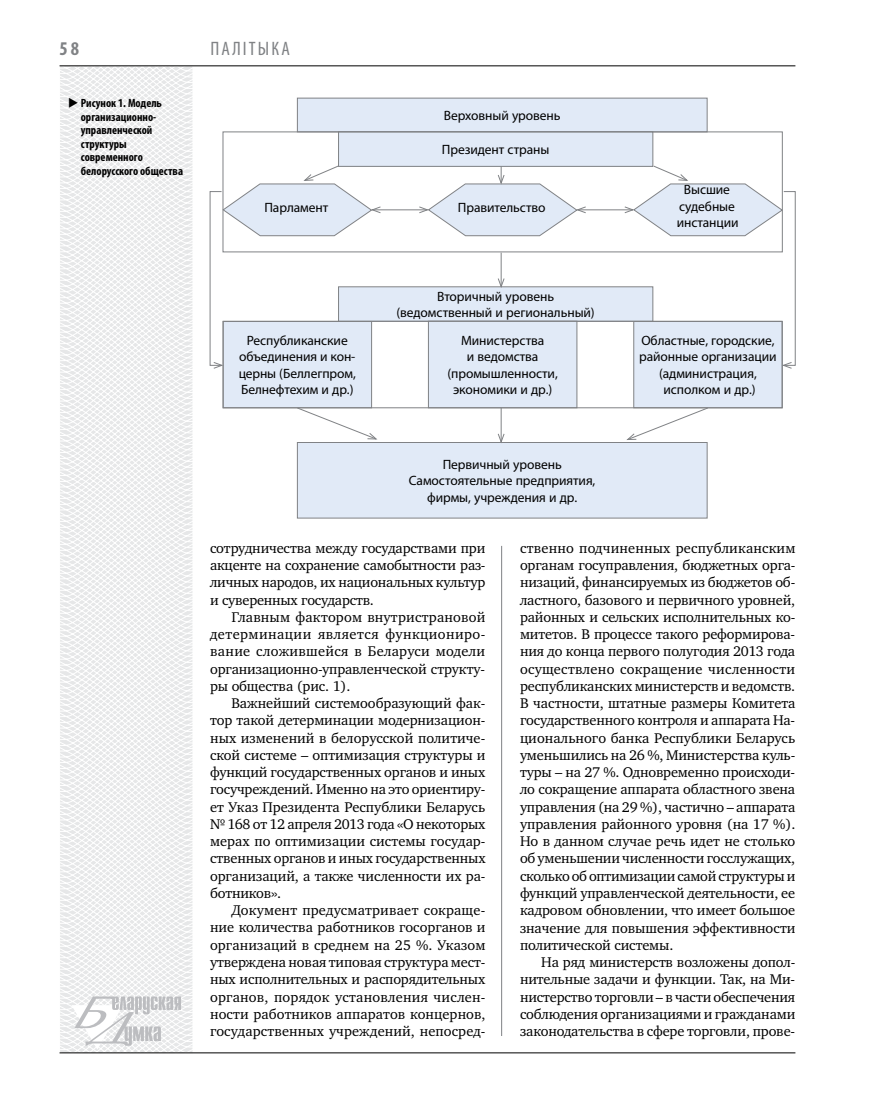
<style>
.page{position:relative;width:872px;height:1106px;background:#fff}
.page>*{position:absolute;margin:0;border:0;box-sizing:border-box;transform-origin:0 0}
.t1{font:condensed 19.5px "Myriad Pro";color:#808285}
.t2{font:700 condensed 19.5px "Myriad Pro";color:#808285}
.t3{font:14.4px/17.2px "Charter C";letter-spacing:-.01em;color:#000;text-align:justify}
.t4{font:13.5px/16.5px "Myriad Pro";letter-spacing:-.005em;color:#000;text-align:center}
.t5{font:700 condensed 12px/13.5px "Myriad Pro";color:#000}
</style>
<div class="page">
<svg style="left:59px;top:65px;width:192px;height:989px"></svg>
<hr style="left:60px;top:1052px;width:735px;height:1px;background:#000">
<svg style="left:71px;top:996px;width:110px;height:53px"></svg>
<hr style="left:60px;top:65px;width:735px;height:1px;background:#000">
<hr style="left:501px;top:546px;width:1px;height:490px;background:#808285">
<div style="left:297px;top:98px;width:410px;height:34px;background:#e1eaf7"></div>
<div style="left:297px;top:98px;width:410px;height:34px;border:1px solid #808285"></div>
<div style="left:338px;top:132px;width:315px;height:34px;background:#e1eaf7"></div>
<div style="left:338px;top:287px;width:315px;height:34px;background:#e1eaf7"></div>
<div style="left:338px;top:286px;width:315px;height:35px;border:1px solid #808285"></div>
<div style="left:223px;top:321px;width:148px;height:87px;background:#e1eaf7"></div>
<div style="left:428px;top:321px;width:149px;height:87px;background:#e1eaf7"></div>
<div style="left:428px;top:321px;width:149px;height:87px;border:1px solid #808285"></div>
<div style="left:634px;top:321px;width:148px;height:87px;background:#e1eaf7"></div>
<div style="left:297px;top:442px;width:410px;height:76px;background:#e1eaf7"></div>
<div style="left:297px;top:442px;width:410px;height:76px;border:1px solid #808285"></div>
<div style="left:223px;top:132px;width:559px;height:120px;border:1px solid #808285"></div>
<div style="left:223px;top:321px;width:559px;height:87px;border:1px solid #808285"></div>
<hr style="left:501px;top:253px;width:1px;height:34px;background:#808285">
<svg style="left:498px;top:278px;width:6px;height:10px"></svg>
<hr style="left:501px;top:408px;width:1px;height:34px;background:#808285">
<svg style="left:498px;top:433px;width:6px;height:10px"></svg>
<hr style="left:372px;top:209px;width:55px;height:1px;background:#808285">
<hr style="left:577px;top:209px;width:56px;height:1px;background:#808285">
<svg style="left:419px;top:166px;width:167px;height:70px"></svg>
<svg style="left:223px;top:166px;width:158px;height:70px"></svg>
<svg style="left:624px;top:166px;width:158px;height:70px"></svg>
<svg style="left:297px;top:407px;width:80px;height:32px"></svg>
<svg style="left:626px;top:407px;width:82px;height:33px"></svg>
<div style="left:210px;top:191px;width:12px;height:174px;border:1px solid #808285"></div>
<svg style="left:213px;top:362px;width:10px;height:7px"></svg>
<svg style="left:782px;top:362px;width:10px;height:7px"></svg>
<svg style="left:79px;top:107px;width:12px;height:1px"></svg>
<h1 class="t2" style="left:60px;top:37px;width:21px">58</h1>
<h1 class="t1" style="left:210px;top:37px;width:71px">па літыка</h1>
<p class="t5" style="left:81px;top:96px;width:104px;text-indent:-13px">◆ Рисунок 1. Модель организационно&shy;управленческой структуры современного белорусского общества</p>
<p class="t4" style="left:444px;top:107px;width:118px">Верховный уровень</p>
<p class="t4" style="left:442px;top:141px;width:109px">Президент страны</p>
<p class="t4" style="left:264px;top:199px;width:65px">Парламент</p>
<p class="t4" style="left:458px;top:199px;width:89px">Правительство</p>
<p class="t4" style="left:396px;top:288px;width:200px">Вторичный уровень (ведомственный и региональный)</p>
<p class="t4" style="left:676px;top:181px;width:64px">Высшие судебные инстанции</p>
<p class="t4" style="left:239px;top:332px;width:119px">Республиканские объединения и кон&shy;церны (Беллегпром,<br>Белнефтехим и др.)</p>
<p class="t4" style="left:447px;top:332px;width:112px">Министерства<br>и ведомства (промышленности, экономики и др.)</p>
<p class="t4" style="left:639px;top:332px;width:139px">Областные, городские, районные организации (администрация, исполком и др.)</p>
<p class="t4" style="left:409px;top:456px;width:188px">Первичный уровень<br>Самостоятельные предприятия, фирмы, учреждения и др.</p>
<p class="t3" style="left:210px;top:539px;width:277px">сотрудничества между государствами при акценте на сохранение самобытности раз&shy;личных народов, их национальных культур и суверенных государств.</p>
<p class="t3" style="left:210px;top:608px;width:277px;text-indent:21px">Главным фактором внутристрановой детерминации является функциониро&shy;вание сложившейся в Беларуси модели организационно-управленческой структу&shy;ры общества (рис. 1).</p>
<p class="t3" style="left:210px;top:694px;width:277px;text-indent:21px">Важнейший системообразующий фак&shy;тор такой детерминации модернизацион&shy;ных изменений в белорусской политиче&shy;ской системе – оптимизация структуры и функций государственных органов и иных госучреждений. Именно на это ориентиру&shy;ет Указ Президента Республики Беларусь № 168 от 12 апреля 2013 года «О некоторых мерах по оптимизации системы государ&shy;ственных органов и иных государственных организаций, а также численности их ра&shy;ботников».</p>
<p class="t3" style="left:210px;top:901px;width:277px;text-indent:21px">Документ предусматривает сокраще&shy;ние количества работников госорганов и организаций в среднем на 25 %. Указом утверждена новая типовая структура мест&shy;ных исполнительных и распорядительных органов, порядок установления числен&shy;ности работников аппаратов концернов, государственных учреждений, непосред-</p>
<p class="t3" style="left:520px;top:539px;width:277px">ственно подчиненных республиканским органам госуправления, бюджетных орга&shy;низаций, финансируемых из бюджетов об&shy;ластного, базового и первичного уровней, районных и сельских исполнительных ко&shy;митетов. В процессе такого реформирова&shy;ния до конца первого полугодия 2013 года осуществлено сокращение численности республиканских министерств и ведомств.<br>В частности, штатные размеры Комитета государственного контроля и аппарата На&shy;ционального банка Республики Беларусь уменьшились на 26 %, Министерства куль&shy;туры – на 27 %. Одновременно происходи&shy;ло сокращение аппарата областного звена управления (на 29 %), частично – аппарата управления районного уровня (на 17 %).<br>Но в данном случае речь идет не столько об уменьшении численности госслужащих, сколько об оптимизации самой структуры и функций управленческой деятельности, ее кадровом обновлении, что имеет большое значение для повышения эффективности политической системы.</p>
<p class="t3" style="left:520px;top:953px;width:277px;text-indent:21px">На ряд министерств возложены допол&shy;нительные задачи и функции. Так, на Ми&shy;нистерство торговли – в части обеспечения соблюдения организациями и гражданами законодательства в сфере торговли, прове-</p>
</div>
